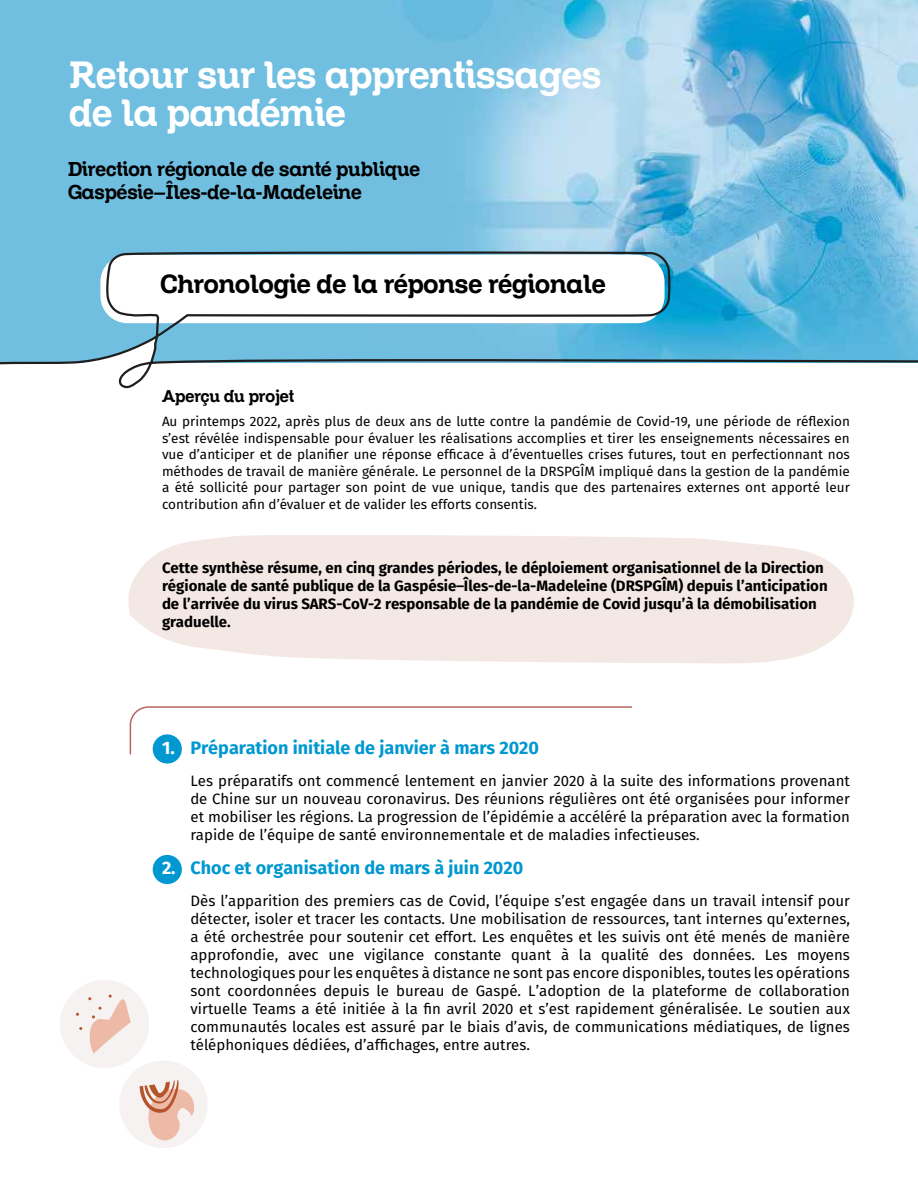
<style>
.page{position:relative;width:918px;height:1188px;background:#fff}
.page>*{position:absolute;margin:0;border:0;box-sizing:border-box;transform-origin:0 0}
.t1{font:36.9px/37.2px "Zil Semi Slab";color:#fff}
.t2{font:25.5px "Zil Semi Slab";color:#000}
.t3{font:19.5px/23.4px "Zil Semi Slab";color:#000}
.t4{font:700 18px "Fira Sans";color:#0098d1}
.t5{font:16.5px "Zil Semi Slab";color:#000}
.t6{font:15px/18px "Fira Sans";color:#000;text-align:justify}
.t7{font:700 15px/18px "Fira Sans";color:#000}
.t8{font:13.5px/16.5px "Fira Sans";color:#000;text-align:justify}
.s1{font-family:"Helvetica LT Std";font-stretch:condensed}
.s2{color:#fff}
</style>
<div class="page">
<img style="left:0;top:0;width:918px;height:251px">
<svg style="left:128px;top:535px;width:726px;height:129px;background:#f4eae6"></svg>
<svg style="left:129px;top:706px;width:503px;height:49px"></svg>
<svg style="left:0;top:251px;width:918px;height:138px"></svg>
<div style="left:153px;top:734px;width:29px;height:30px;background:#0098d1;border-radius:50%"></div>
<div style="left:153px;top:855px;width:29px;height:29px;background:#0098d1;border-radius:50%"></div>
<div style="left:119px;top:1061px;width:89px;height:87px;background:#f7f2f2;border-radius:50%"></div>
<svg style="left:140px;top:1080px;width:54px;height:60px"></svg>
<div style="left:60px;top:980px;width:89px;height:88px;background:#f7f2f2;border-radius:50%"></div>
<svg style="left:88px;top:995px;width:43px;height:59px"></svg>
<h1 class="t1" style="left:70px;top:56px;width:533px">Retour sur les apprentissages de la pandémie</h1>
<h3 class="t3" style="left:68px;top:157px;width:354px">Direction régionale de santé publique<br>Gaspésie–Îles-de-la-Madeleine</h3>
<h2 class="t2" style="left:160px;top:268px;width:447px">Chronologie de la réponse régionale</h2>
<p class="t5" style="left:162px;top:386px;width:134px">Aperçu du projet</p>
<p class="t8" style="left:162px;top:414px;width:689px">Au printemps 2022, après plus de deux ans de lutte contre la pandémie de Covid-19, une période de réflexion s’est révélée indispensable pour évaluer les réalisations accomplies et tirer les enseignements nécessaires en vue d’anticiper et de planifier une réponse efficace à d’éventuelles crises futures, tout en perfectionnant nos méthodes de travail de manière générale. Le personnel de la DRSPGÎM impliqué dans la gestion de la pandémie a été sollicité pour partager son point de vue unique, tandis que des partenaires externes ont apporté leur contribution afin d’évaluer et de valider les efforts consentis.</p>
<p class="t7" style="left:162px;top:560px;width:667px">Cette synthèse résume, en cinq grandes périodes, le déploiement organisationnel de la Direction régionale de santé publique de la Gaspésie<span class="s1">–</span>Îles-de-la-Madeleine (DRSPGÎM) depuis l’anticipation de l’arrivée du virus SARS-CoV-2 responsable de la pandémie de Covid jusqu’à la démobilisation graduelle.</p>
<p class="t4" style="left:162px;top:736px;width:379px"><span class="s2">1.</span> Préparation initiale de janvier à mars 2020</p>
<p class="t6" style="left:190px;top:773px;width:661px">Les préparatifs ont commencé lentement en janvier 2020 à la suite des informations provenant de Chine sur un nouveau coronavirus. Des réunions régulières ont été organisées pour informer et mobiliser les régions. La progression de l’épidémie a accéléré la préparation avec la formation rapide de l’équipe de santé environnementale et de maladies infectieuses.</p>
<p class="t4" style="left:162px;top:856px;width:363px"><span class="s2">2.</span> Choc et organisation de mars à juin 2020</p>
<p class="t6" style="left:190px;top:893px;width:661px">Dès l’apparition des premiers cas de Covid, l’équipe s’est engagée dans un travail intensif pour détecter, isoler et tracer les contacts. Une mobilisation de ressources, tant internes qu’externes, a été orchestrée pour soutenir cet effort. Les enquêtes et les suivis ont été menés de manière approfondie, avec une vigilance constante quant à la qualité des données. Les moyens technologiques pour les enquêtes à distance ne sont pas encore disponibles, toutes les opérations sont coordonnées depuis le bureau de Gaspé. L’adoption de la plateforme de collaboration virtuelle Teams a été initiée à la fin avril 2020 et s’est rapidement généralisée. Le soutien aux communautés locales est assuré par le biais d’avis, de communications médiatiques, de lignes téléphoniques dédiées, d’affichages, entre autres.</p>
</div>
